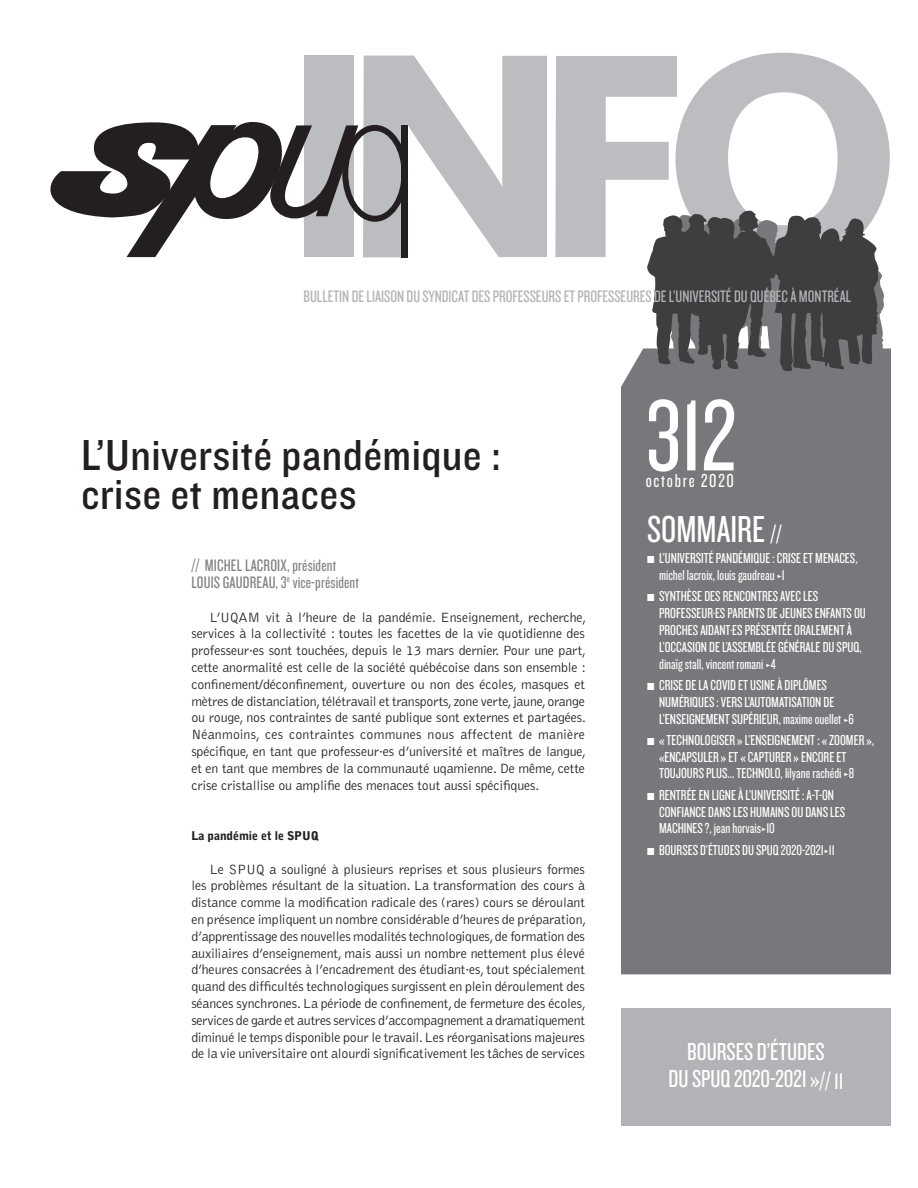
<style>
.page{position:relative;width:918px;height:1188px;background:#fff}
.page>*{position:absolute;margin:0;border:0;box-sizing:border-box;transform-origin:0 0}
.t1{font:105px "Knockout HTF28 Junior Featherwt";color:#fff}
.t2{font:45px/39px "Knockout HTF30 Junior Welterwt";letter-spacing:.01em;color:#231f20}
.t3{font:39px "Knockout HTF28 Junior Featherwt";color:#fff}
.t4{font:25.5px/27px "Knockout HTF28 Junior Featherwt";color:#fff;text-align:center}
.t5{font:19.5px "Knockout HTF28 Junior Featherwt";letter-spacing:.09em;color:#fff}
.t6{font:17.25px "Knockout HTF28 Junior Featherwt";color:#b2b3b7}
.t7{font:17.25px/16.8px "Knockout HTF28 Junior Featherwt";letter-spacing:.01em;color:#808285}
.t8{font:15px/16.8px "Knockout HTF28 Junior Featherwt";color:#fff}
.t9{font:300 13.8px/16.8px "Bell Gothic";letter-spacing:-.01em;color:#231f20;text-align:justify}
.t10{font:900 12px "Bell Gothic";letter-spacing:-.01em;color:#231f20}
.s1{font-size:24px}
.s2{font-size:13.8px}
</style>
<div class="page">
<div style="left:621px;top:348px;width:270px;height:626px;background:#76787b"></div>
<svg style="left:754px;top:53px;width:136px;height:142px"></svg>
<svg style="left:50px;top:56px;width:497px;height:201px"></svg>
<div style="left:402px;top:125px;width:6px;height:132px;background:#231f20"></div>
<svg style="left:555px;top:56px;width:329px;height:342px"></svg>
<div style="left:621px;top:1008px;width:270px;height:117px;background:#b2b3b7"></div>
<p class="t6" style="left:304px;top:288px;width:549px">BULLETIN DE LIAISON DU SYNDICAT DES PROFESSEURS ET PROFESSEURES DE L’UNIVERSITÉ DU QUÉBEC À MONTRÉAL</p>
<h2 class="t2" style="left:81px;top:437px;width:421px">L’Université pandémique : crise et menaces</h2>
<p class="t7" style="left:191px;top:557px;width:169px">// MICHEL LACROIX, président<br>LOUIS GAUDREAU, 3<sup>e</sup> vice-président</p>
<p class="t9" style="left:191px;top:609px;width:396px;text-indent:18px">L’UQAM vit à l’heure de la pandémie. Enseignement, recherche, services à la collectivité : toutes les facettes de la vie quotidienne des professeur·es sont touchées, depuis le 13 mars dernier. Pour une part, cette anormalité est celle de la société québécoise dans son ensemble : confinement/déconfinement, ouverture ou non des écoles, masques et mètres de distanciation, télétravail et transports, zone verte, jaune, orange ou rouge, nos contraintes de santé publique sont externes et partagées.<br>Néanmoins, ces contraintes communes nous affectent de manière spécifique, en tant que professeur·es d’université et maîtres de langue, et en tant que membres de la communauté uqamienne. De même, cette crise cristallise ou amplifie des menaces tout aussi spécifiques.</p>
<p class="t10" style="left:191px;top:829px;width:129px">La pandémie et le SPUQ</p>
<p class="t9" style="left:191px;top:861px;width:397px;text-indent:18px">Le SPUQ a souligné à plusieurs reprises et sous plusieurs formes les problèmes résultant de la situation. La transformation des cours à distance comme la modification radicale des (rares) cours se déroulant en présence impliquent un nombre considérable d’heures de préparation, d’apprentissage des nouvelles modalités technologiques, de formation des auxiliaires d’enseignement, mais aussi un nombre nettement plus élevé d’heures consacrées à l’encadrement des étudiant·es, tout spécialement quand des difficultés technologiques surgissent en plein déroulement des séances synchrones. La période de confinement, de fermeture des écoles, services de garde et autres services d’accompagnement a dramatiquement diminué le temps disponible pour le travail. Les réorganisations majeures de la vie universitaire ont alourdi significativement les tâches de services</p>
<h1 class="t1" style="left:646px;top:383px;width:92px">312</h1>
<h3 class="t5" style="left:646px;top:471px;width:90px">octobre 2020</h3>
<h3 class="t3" style="left:647px;top:510px;width:136px">SOMMAIRE <span class="s1">//</span></h3>
<p class="t8" style="left:659px;top:550px;width:200px;text-indent:-12px">≠ L’UNIVERSITÉ PANDÉMIQUE : CRISE ET MENACES, michel lacroix, louis gaudreau ≥1</p>
<p class="t8" style="left:659px;top:588px;width:208px;text-indent:-12px">≠ SYNTHÈSE DES RENCONTRES AVEC LES PROFESSEUR<span class="s2">·</span>ES PARENTS DE JEUNES ENFANTS OU PROCHES AIDANT<span class="s2">·</span>ES PRÉSENTÉE ORALEMENT À L’OCCASION DE L’ASSEMBLÉE GÉNÉRALE DU SPUQ, dinaïg stall, vincent romani ≥4</p>
<p class="t8" style="left:659px;top:677px;width:196px;text-indent:-12px">≠ CRISE DE LA COVID ET USINE À DIPLÔMES<br>NUMÉRIQUES : VERS L’AUTOMATISATION DE<br>L’ENSEIGNEMENT SUPÉRIEUR, maxime ouellet ≥6</p>
<p class="t8" style="left:659px;top:732px;width:217px;text-indent:-12px">≠ « TECHNOLOGISER » L’ENSEIGNEMENT : « ZOOMER», «ENCAPSULER » ET « CAPTURER » ENCORE ET<br>TOUJOURS PLUS... TECHNOLO, lilyane rachédi ≥8</p>
<p class="t8" style="left:659px;top:787px;width:188px;text-indent:-12px">≠ RENTRÉE EN LIGNE À L’UNIVERSITÉ : A-T-ON<br>CONFIANCE DANS LES HUMAINS OU DANS LES<br>MACHINES?, jean horvais≥10</p>
<p class="t8" style="left:647px;top:842px;width:189px">≠ BOURSES D’ÉTUDES DU SPUQ 2020-2021≥11</p>
<h3 class="t4" style="left:668px;top:1039px;width:177px">BOURSES D’ÉTUDES<br>DU SPUQ 2020-2021 »<span class="s1">// 11</span></h3>
</div>
